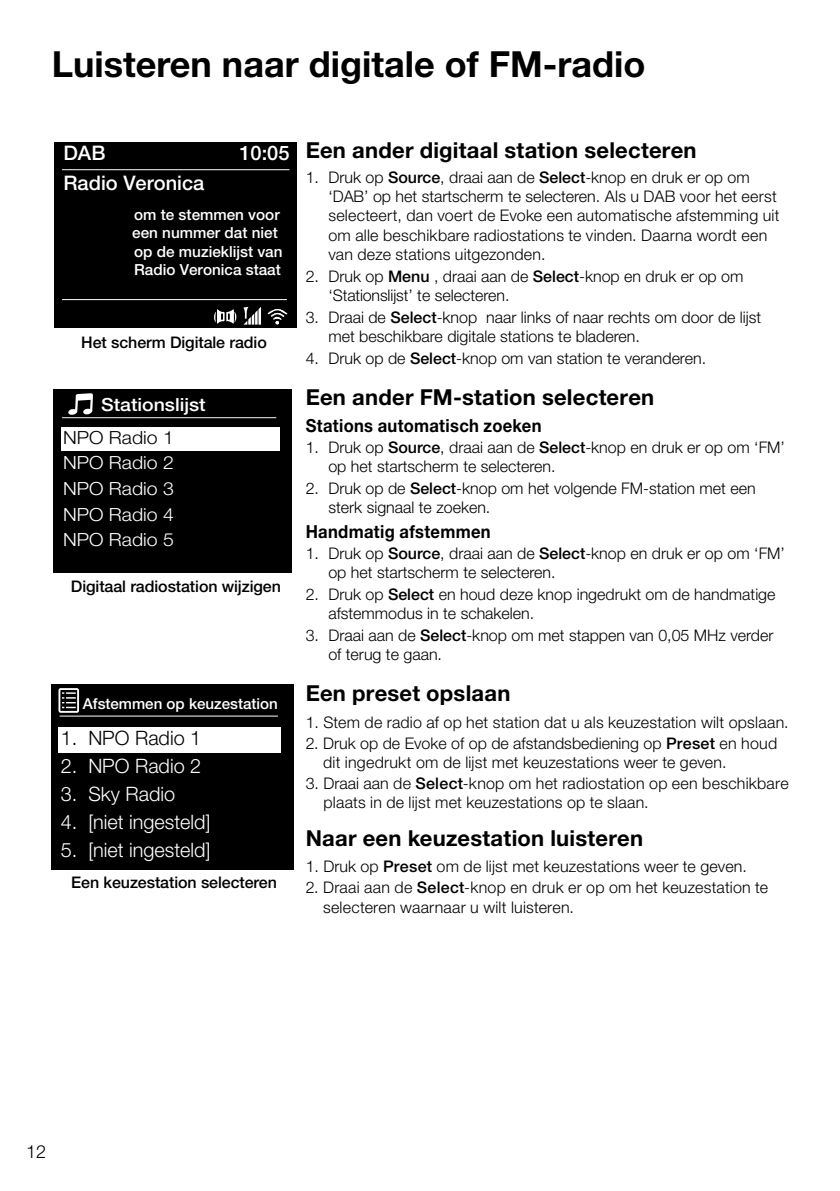
<style>
.page{position:relative;width:840px;height:1191px;background:#fff}
.page>*{position:absolute;margin:0;border:0;box-sizing:border-box;transform-origin:0 0}
.Chapter_Header{font:700 36px "Helvetica Neue LT Pro";color:#000}
._1_Heading{font:700 22px "Helvetica Neue LT Pro";letter-spacing:.01em;color:#000}
.t1{font:500 20px "Helvetica Neue LT Pro";color:#fff}
.t2{font:300 19.8px "Helvetica Neue LT Pro";color:#fff}
.t3{font:300 19.8px "Helvetica Neue LT Pro";color:#000}
.t4{font:300 18.2px/25.6px "Helvetica Neue LT Pro";color:#fff;text-align:justify;scale:1.08 1}
.t5{font:500 18.2px/32.6px "Helvetica Neue LT Pro";color:#fff;scale:1.08 1}
._2_Heading{font:700 18px "Helvetica Neue LT Pro";letter-spacing:.02em;color:#000;scale:.92 1}
.t6{font:300 18px "Helvetica Neue LT Pro";color:#000}
.Step1{font:300 16px/19.2px "Helvetica Neue LT Pro";color:#000}
.Body_text{font:300 16px/19.2px "Helvetica Neue LT Pro";letter-spacing:.015em;color:#000}
.Picture_caption{font:500 16px "Helvetica Neue LT Pro";letter-spacing:-.005em;color:#000}
.t7{font:500 15.2px/18.4px "Helvetica Neue LT Pro";color:#fff}
.s1{font-weight:300;color:#000}
.s2{font-weight:500}
</style>
<div class="page">
<div style="left:54px;top:142px;width:242px;height:186px;background:#000"></div>
<hr style="left:62px;top:169px;width:227px;height:1px;background:#fff">
<hr style="left:62px;top:299px;width:225px;height:1px;background:#fff">
<svg style="left:243px;top:307px;width:18px;height:17px"></svg>
<svg style="left:214px;top:309px;width:23px;height:15px"></svg>
<svg style="left:267px;top:309px;width:20px;height:15px"></svg>
<div style="left:54px;top:388px;width:237px;height:184px;background:#000"></div>
<div style="left:61px;top:427px;width:218px;height:23px;background:#fff"></div>
<hr style="left:62px;top:417px;width:214px;height:1px;background:#fff">
<svg style="left:68px;top:393px;width:25px;height:22px"></svg>
<div style="left:51px;top:684px;width:242px;height:185px;background:#000"></div>
<div style="left:58px;top:726px;width:223px;height:26px;background:#fff"></div>
<hr style="left:60px;top:715px;width:218px;height:1px;background:#fff">
<div style="left:58px;top:688px;width:21px;height:24px;border:2px solid #fff"></div>
<svg style="left:62px;top:692px;width:14px;height:16px"></svg>
<p class="Chapter_Header" style="left:52px;top:42px;width:595px">Luisteren naar digitale of FM-radio</p>
<p class="t1" style="left:63px;top:140px;width:43px">DAB</p>
<p class="t1" style="left:239px;top:140px;width:52px">10:05</p>
<p class="t1" style="left:63px;top:171px;width:142px">Radio Veronica</p>
<p class="t7" style="left:132px;top:223px;width:147px">een nummer dat niet</p>
<p class="t7" style="left:134px;top:205px;width:147px">om te stemmen voor</p>
<p class="t7" style="left:134px;top:242px;width:150px">op de muzieklijst van<br>Radio Veronica staat</p>
<p class="Picture_caption" style="left:81px;top:333px;width:187px">Het scherm Digitale radio</p>
<p class="t5" style="left:63px;top:388px;width:133px;text-indent:38px">Stationslijst<br><span class="s1">NPO Radio 1</span></p>
<p class="t4" style="left:63px;top:450px;width:104px">NPO Radio 2<br>NPO Radio 3<br>NPO Radio 4<br>NPO Radio 5</p>
<p class="Picture_caption" style="left:71px;top:576px;width:211px">Digitaal radiostation wijzigen</p>
<p class="t7" style="left:83px;top:694px;width:196px">Afstemmen op keuzestation</p>
<p class="t3" style="left:61px;top:725px;width:142px">1. NPO Radio 1</p>
<p class="t2" style="left:61px;top:753px;width:142px">2. NPO Radio 2</p>
<p class="t2" style="left:61px;top:781px;width:116px">3. Sky Radio</p>
<p class="t2" style="left:61px;top:809px;width:151px">4. [niet ingesteld]</p>
<p class="t2" style="left:61px;top:838px;width:151px">5. [niet ingesteld]</p>
<p class="Picture_caption" style="left:71px;top:873px;width:207px">Een keuzestation selecteren</p>
<p class="_1_Heading" style="left:305px;top:136px;width:392px">Een ander digitaal station selecteren</p>
<p class="Step1" style="left:328px;top:167px;width:452px;text-indent:-23px">1. Druk op <span class="s2">Source</span>, draai aan de <span class="s2">Select</span>-knop en druk er op om ‘DAB’ op het startscherm te selecteren. Als u DAB voor het eerst selecteert, dan voert de Evoke een automatische afstemming uit om alle beschikbare radiostations te vinden. Daarna wordt een van deze stations uitgezonden.</p>
<p class="Step1" style="left:328px;top:266px;width:416px;text-indent:-23px">2. Druk op <span class="s2">Menu</span> , draai aan de <span class="s2">Select</span>-knop en druk er op om ‘Stationslijst’ te selecteren.</p>
<p class="Step1" style="left:328px;top:307px;width:434px;text-indent:-23px">3. Draai de <span class="s2">Select</span>-knop naar links of naar rechts om door de lijst met beschikbare digitale stations te bladeren.</p>
<p class="Step1" style="left:305px;top:349px;width:401px">4. Druk op de <span class="s2">Select</span>-knop om van station te veranderen.</p>
<p class="_1_Heading" style="left:305px;top:383px;width:350px">Een ander FM-station selecteren</p>
<p class="_2_Heading" style="left:305px;top:414px;width:258px">Stations automatisch zoeken</p>
<p class="Step1" style="left:328px;top:437px;width:458px;text-indent:-23px">1. Druk op <span class="s2">Source</span>, draai aan de <span class="s2">Select</span>-knop en druk er op om ‘FM’ op het startscherm te selecteren.</p>
<p class="Step1" style="left:328px;top:478px;width:428px;text-indent:-23px">2. Druk op de <span class="s2">Select</span>-knop om het volgende FM-station met een sterk signaal te zoeken.</p>
<p class="_2_Heading" style="left:305px;top:520px;width:202px">Handmatig afstemmen</p>
<p class="Step1" style="left:328px;top:543px;width:458px;text-indent:-23px">1. Druk op <span class="s2">Source</span>, draai aan de <span class="s2">Select</span>-knop en druk er op om ‘FM’ op het startscherm te selecteren.</p>
<p class="Step1" style="left:328px;top:584px;width:448px;text-indent:-23px">2. Druk op <span class="s2">Select</span> en houd deze knop ingedrukt om de handmatige afstemmodus in te schakelen.</p>
<p class="Step1" style="left:328px;top:625px;width:446px;text-indent:-23px">3. Draai aan de <span class="s2">Select</span>-knop om met stappen van 0,05 MHz verder of terug te gaan.</p>
<p class="_1_Heading" style="left:305px;top:679px;width:206px">Een preset opslaan</p>
<p class="Body_text" style="left:305px;top:712px;width:484px">1. Stem de radio af op het station dat u als keuzestation wilt opslaan.</p>
<p class="Body_text" style="left:323px;top:733px;width:455px;text-indent:-17px">2. Druk op de Evoke of op de afstandsbediening op <span class="s2">Preset</span> en houd dit ingedrukt om de lijst met keuzestations weer te geven.</p>
<p class="Body_text" style="left:323px;top:773px;width:466px;text-indent:-18px">3. Draai aan de <span class="s2">Select</span>-knop om het radiostation op een beschikbare plaats in de lijst met keuzestations op te slaan.</p>
<p class="_1_Heading" style="left:305px;top:824px;width:339px">Naar een keuzestation luisteren</p>
<p class="Body_text" style="left:305px;top:856px;width:442px">1. Druk op <span class="s2">Preset</span> om de lijst met keuzestations weer te geven.</p>
<p class="Body_text" style="left:323px;top:877px;width:446px;text-indent:-17px">2. Draai aan de <span class="s2">Select</span>-knop en druk er op om het keuzestation te selecteren waarnaar u wilt luisteren.</p>
<p class="t6" style="left:26px;top:1140px;width:22px">12</p>
</div>
